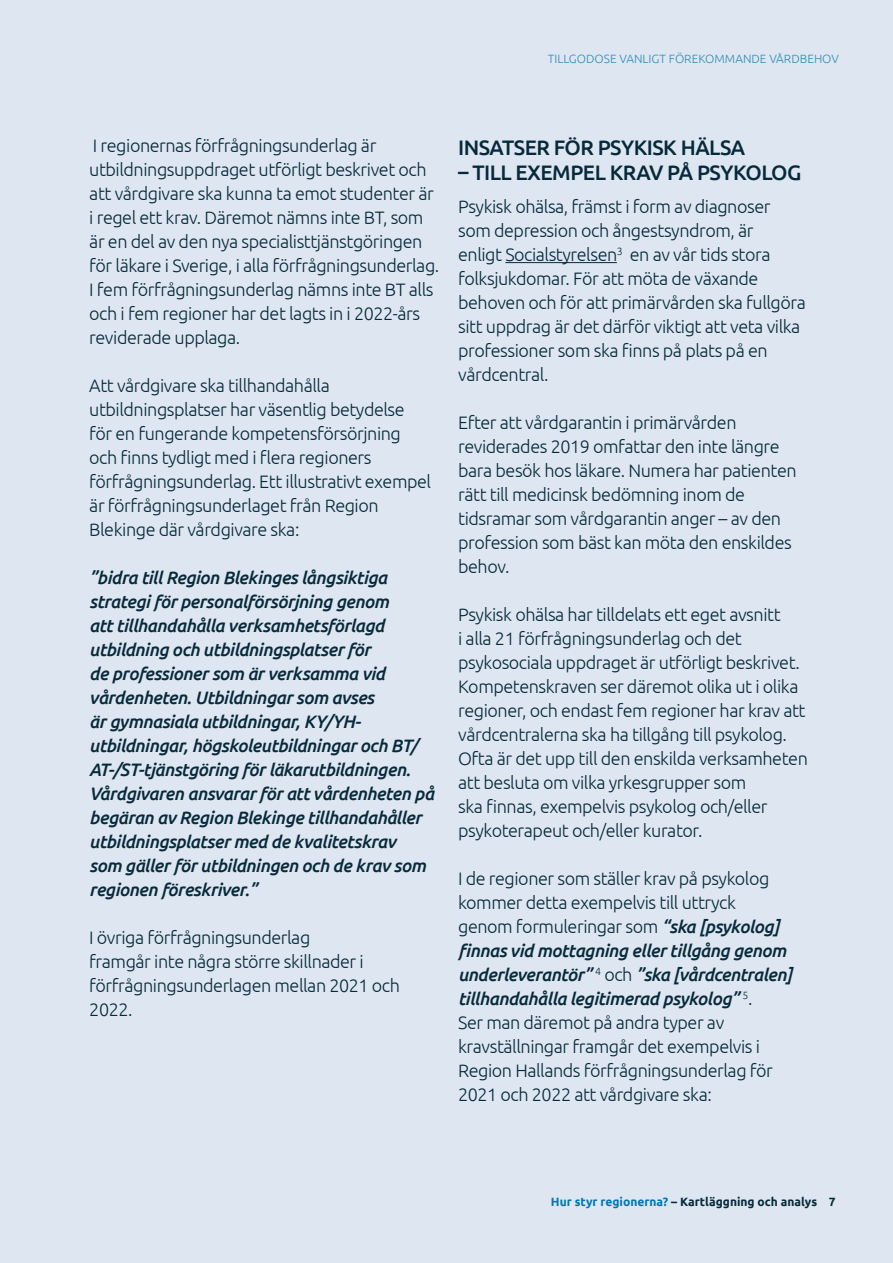
<style>
.page{position:relative;width:893px;height:1263px;background:#dee7f1}
.page>*{position:absolute;margin:0;border:0;box-sizing:border-box;transform-origin:0 0}
.t1{font:500 21px "Ubuntu";letter-spacing:-.025em;color:#072a3a}
.t2{font:300 18px/24px "Ubuntu";letter-spacing:-.025em;color:#072a3a}
.t3{font:italic 500 18px/24px "Ubuntu";letter-spacing:-.025em;color:#072a3a}
.t4{font:700 12px "Ubuntu";color:#072a3a}
.t5{font:300 12px "Ubuntu";color:#328db6}
.s1{font-weight:500;font-style:italic}
.s2{color:#0077b4}
</style>
<div class="page">
<hr style="left:505px;top:262px;width:112px;height:1px;background:#072a3a">
<p class="t5" style="left:548px;top:52px;width:293px">TILLGODOSE VANLIGT FÖREKOMMANDE VÅRDBEHOV</p>
<p class="t2" style="left:89px;top:133px;width:351px">I regionernas förfrågningsunderlag är utbildningsuppdraget utförligt beskrivet och att vårdgivare ska kunna ta emot studenter är i regel ett krav. Däremot nämns inte BT, som är en del av den nya specialisttjänstgöringen för läkare i Sverige, i alla förfrågningsunderlag.<br>I fem förfrågningsunderlag nämns inte BT alls och i fem regioner har det lagts in i 2022-års reviderade upplaga.</p>
<p class="t2" style="left:89px;top:373px;width:343px">Att vårdgivare ska tillhandahålla utbildningsplatser har väsentlig betydelse för en fungerande kompetensförsörjning och finns tydligt med i flera regioners förfrågningsunderlag. Ett illustrativt exempel är förfrågningsunderlaget från Region Blekinge där vårdgivare ska:</p>
<p class="t3" style="left:89px;top:565px;width:346px">”bidra till Region Blekinges långsiktiga strategi för personalförsörjning genom<br>att tillhandahålla verksamhetsförlagd utbildning och utbildningsplatser för<br>de professioner som är verksamma vid vårdenheten. Utbildningar som avses<br>är gymnasiala utbildningar, KY/YH&shy;utbildningar, högskoleutbildningar och BT/ AT-/ST-tjänstgöring för läkarutbildningen.<br>Vårdgivaren ansvarar för att vårdenheten på begäran av Region Blekinge tillhandahåller utbildningsplatser med de kvalitetskrav<br>som gäller för utbildningen och de krav som regionen föreskriver.”</p>
<p class="t2" style="left:89px;top:925px;width:312px">I övriga förfrågningsunderlag<br>framgår inte några större skillnader i förfrågningsunderlagen mellan 2021 och<br>2022.</p>
<p class="t1" style="left:458px;top:134px;width:289px">INSATSER FÖR PSYKISK HÄLSA</p>
<p class="t1" style="left:458px;top:159px;width:345px">– TILL EXEMPEL KRAV PÅ PSYKOLOG</p>
<p class="t2" style="left:458px;top:194px;width:349px">Psykisk ohälsa, främst i form av diagnoser som depression och ångestsyndrom, är<br>enligt Socialstyrelsen<sup>3</sup> en av vår tids stora folksjukdomar. För att möta de växande behoven och för att primärvården ska fullgöra sitt uppdrag är det därför viktigt att veta vilka professioner som ska finns på plats på en vårdcentral.</p>
<p class="t2" style="left:458px;top:410px;width:340px">Efter att vårdgarantin i primärvården reviderades 2019 omfattar den inte längre bara besök hos läkare. Numera har patienten rätt till medicinsk bedömning inom de tidsramar som vårdgarantin anger – av den profession som bäst kan möta den enskildes behov.</p>
<p class="t2" style="left:458px;top:602px;width:351px">Psykisk ohälsa har tilldelats ett eget avsnitt<br>i alla 21 förfrågningsunderlag och det psykosociala uppdraget är utförligt beskrivet.<br>Kompetenskraven ser däremot olika ut i olika regioner, och endast fem regioner har krav att vårdcentralerna ska ha tillgång till psykolog.<br>Ofta är det upp till den enskilda verksamheten att besluta om vilka yrkesgrupper som<br>ska finnas, exempelvis psykolog och/eller psykoterapeut och/eller kurator.</p>
<p class="t2" style="left:458px;top:866px;width:336px">I de regioner som ställer krav på psykolog kommer detta exempelvis till uttryck genom formuleringar som <span class="s1">“ska [psykolog] finnas vid mottagning eller tillgång genom underleverantör”</span> <sup>4</sup> och <span class="s1">”ska [vårdcentralen] tillhandahålla legitimerad psykolog”</span> <sup>5</sup>.<br>Ser man däremot på andra typer av kravställningar framgår det exempelvis i Region Hallands förfrågningsunderlag för 2021 och 2022 att vårdgivare ska:</p>
<p class="t4" style="left:551px;top:1194px;width:286px"><span class="s2">Hur styr regionerna?</span> – Kartläggning och analys 7</p>
</div>
